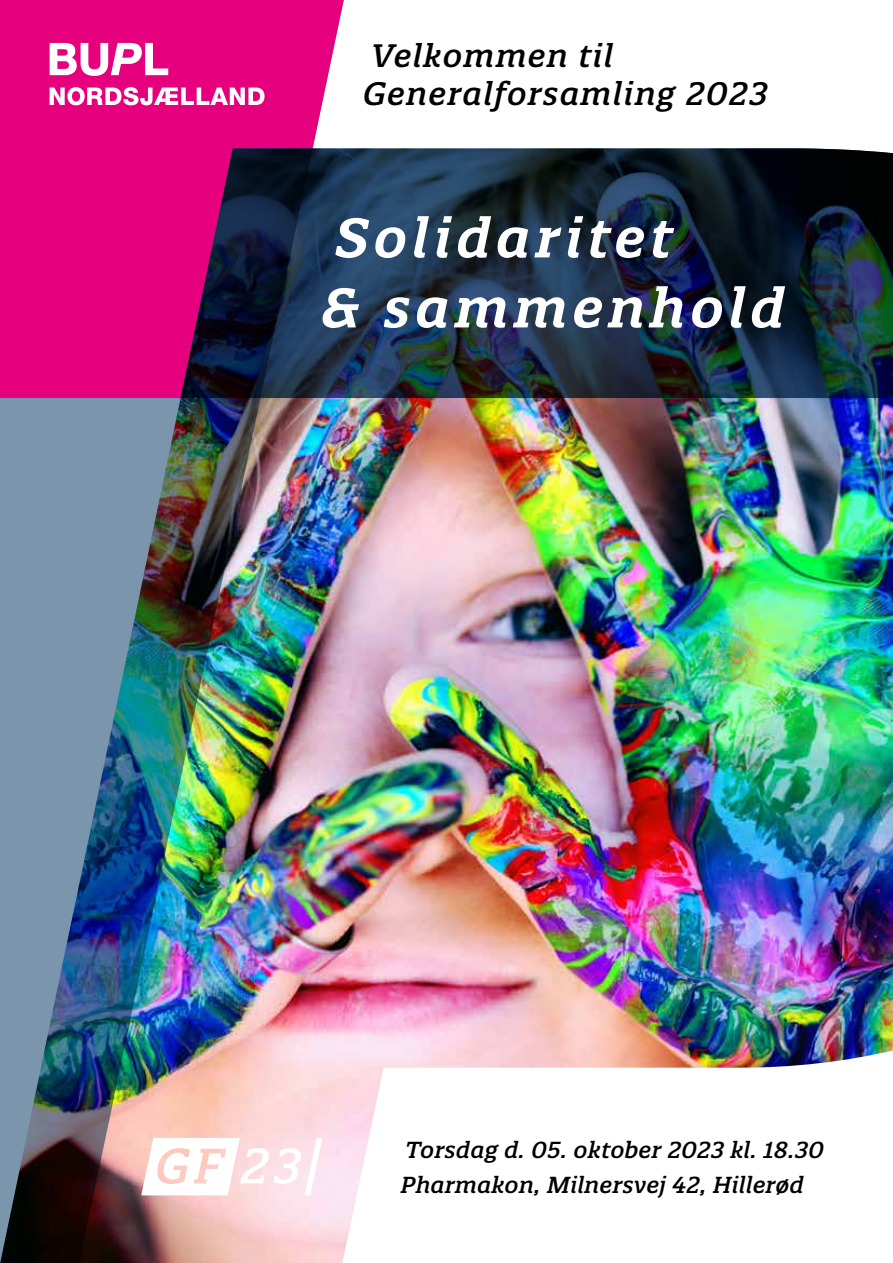
<style>
.page{position:relative;width:893px;height:1263px;background:#fff}
.page>*{position:absolute;margin:0;border:0;box-sizing:border-box;transform-origin:0 0}
.t1{font:italic 600 54px/70.1px "Quatro Slab";letter-spacing:.1em;color:#fff}
.t2{font:italic 500 31.5px/37.8px "Quatro Slab";letter-spacing:.05em;color:#000}
.t3{font:italic 500 22.5px/34.5px "Quatro Slab";letter-spacing:.02em;color:#000}
</style>
<div class="page">
<img style="left:351px;top:398px;width:542px;height:823px">
<img style="left:0;top:398px;width:351px;height:865px">
<div style="left:0;top:0;width:344px;height:398px;background:#e6007d"></div>
<svg style="left:50px;top:43px;width:118px;height:33px"></svg>
<svg style="left:50px;top:87px;width:215px;height:18px"></svg>
<img style="left:181px;top:148px;width:712px;height:250px">
<svg style="left:141px;top:1138px;width:181px;height:57px"></svg>
<h2 class="t2" style="left:363px;top:37px;width:406px">Velkommen til<br>Generalforsamling 2023</h2>
<h1 class="t1" style="left:321px;top:203px;width:465px">Solidaritet<br>&amp; sammenhold</h1>
<p class="t3" style="left:401px;top:1132px;width:425px">Torsdag d. 05. oktober 2023 kl. 18.30<br>Pharmakon, Milnersvej 42, Hillerød</p>
</div>
